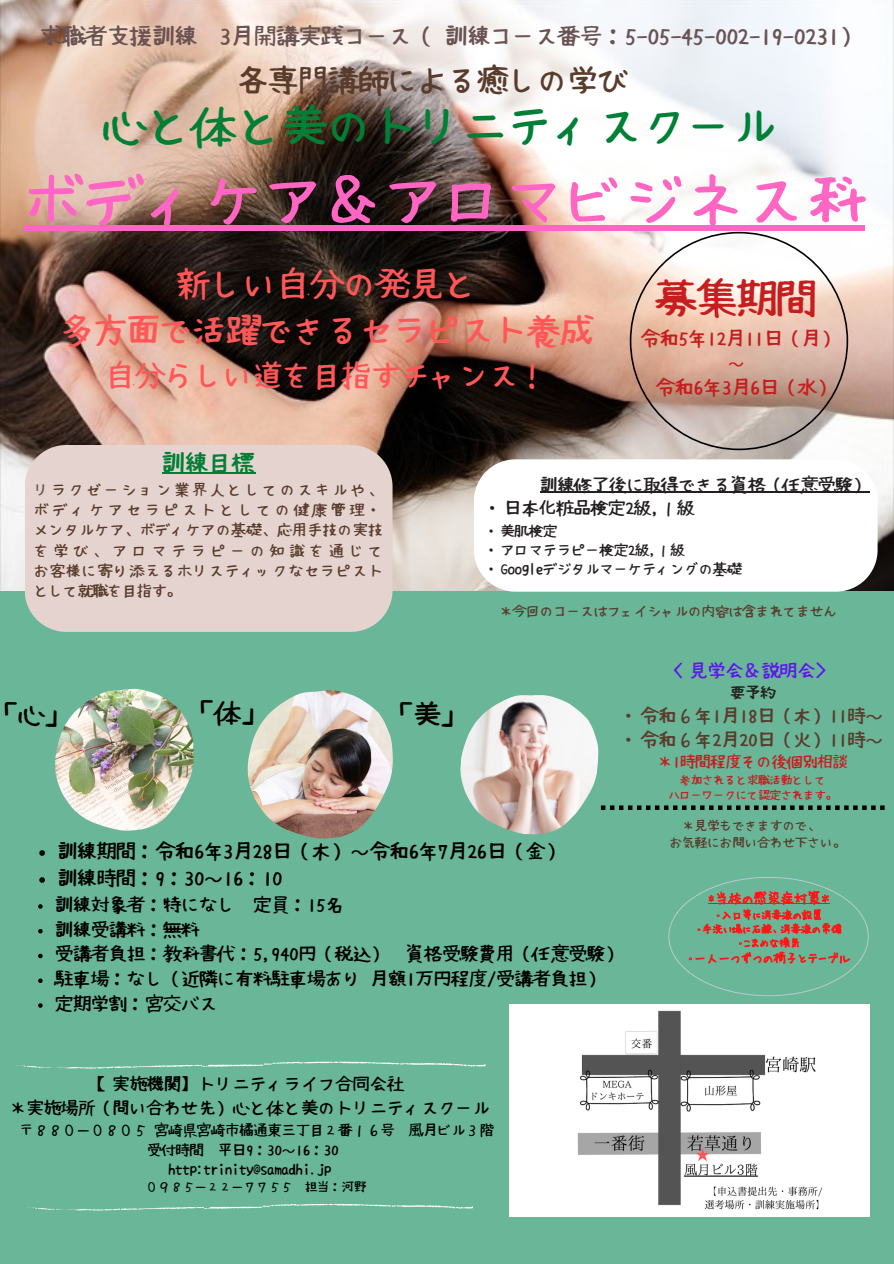
<style>
.page{position:relative;width:894px;height:1264px;background:#fff}
.page>*{position:absolute;margin:0;border:0;box-sizing:border-box;transform-origin:0 0}
.t1{font:60px "Hanazome Font";color:#ff66c4}
.t2{font:45px "Hanazome Font";color:#008037}
.t3{font:40.35px "Hanazome Font";color:#c61e1e}
.t4{font:33.3px "Hanazome Font";color:#ff5757}
.t5{font:30px "Hanazome Font";color:#593c2c}
.t6{font:29.4px "Hanazome Font";color:#ff5757}
.t7{font:27px "Hanazome Font";color:#000}
.t8{font:23.4px "Hanazome Font";color:#008037}
.t9{font:22.5px "Hanazome Font";color:#6a5352}
.t10{font:19.5px "Hanazome Font";color:#000}
.t11{font:18.9px "Hanazome Font";color:#c61e1e}
.t12{font:18px "Hanazome Font";color:#000}
.t13{font:18px "Hanazome Font";color:#593c2c}
.t14{font:18px "Hanazome Font";color:#5e17eb}
.t15{font:17.4px "Hanazome Font";color:#231f20}
.t16{font:17.1px "Hanazome Font";color:#000}
.t17{font:16.65px "Hanazome Font";color:#c61e1e}
.t18{font:15.3px "Hanazome Font";color:#c61e1e}
.t19{font:15.3px "Hanazome Font";color:#231f20}
.t20{font:14.7px/20.2px "Hanazome Font";letter-spacing:.08em;color:#593c2c;text-align:justify}
.t21{font:14.1px "Hanazome Font";color:#000}
.t22{font:14.1px "Hanazome Font";color:#231f20}
.t23{font:13.5px "Hanazome Font";color:#593c2c}
.t24{font:12.6px "Hanazome Font";color:#593c2c}
.t25{font:12.3px "Hanazome Font";color:#000}
.t26{font:11.25px "Hanazome Font";color:#c61e1e}
.s1{color:#6a5352}
</style>
<div class="page">
<div style="left:0;top:0;width:893px;height:1263px;background:#6ab698"></div>
<img style="left:460px;top:695px;width:138px;height:139px">
<img style="left:55px;top:689px;width:138px;height:141px">
<img style="left:0;top:1px;width:893px;height:589px">
<svg style="left:39px;top:850px;width:6px;height:5px"></svg>
<svg style="left:39px;top:877px;width:6px;height:5px"></svg>
<svg style="left:38px;top:904px;width:5px;height:4px"></svg>
<svg style="left:38px;top:929px;width:5px;height:4px"></svg>
<svg style="left:38px;top:953px;width:5px;height:5px"></svg>
<svg style="left:38px;top:978px;width:5px;height:5px"></svg>
<svg style="left:38px;top:1003px;width:5px;height:4px"></svg>
<svg style="left:16px;top:1061px;width:469px;height:8px"></svg>
<svg style="left:27px;top:1203px;width:446px;height:7px"></svg>
<img style="left:248px;top:690px;width:144px;height:148px">
<img style="left:509px;top:1004px;width:360px;height:212px">
<svg style="left:600px;top:805px;width:284px;height:5px"></svg>
<svg style="left:629px;top:232px;width:218px;height:218px;background:#dcc4b8"></svg>
<div style="left:473px;top:459px;width:404px;height:132px;background:#fff"></div>
<div style="left:25px;top:445px;width:367px;height:187px;background:#e4d3ce"></div>
<hr style="left:540px;top:492px;width:329px;height:1px;background:#231f20">
<hr style="left:162px;top:472px;width:93px;height:1px;background:#008037">
<div style="left:25px;top:225px;width:840px;height:5px;background:#ff66c4"></div>
<svg style="left:668px;top:877px;width:200px;height:119px"></svg>
<p class="t9" style="left:40px;top:24px;width:823px">求職者支援訓練　3月開講実践コース（ 訓練コース番号：5-05-45-002-19-0231）</p>
<p class="t5" style="left:238px;top:65px;width:391px">各専門講師による癒しの学び</p>
<p class="t2" style="left:102px;top:103px;width:677px">心と体と美のトリニティスクール</p>
<p class="t1" style="left:25px;top:170px;width:841px">ボディケア＆アロマビジネス科</p>
<p class="t4" style="left:177px;top:267px;width:302px">新しい自分の発見と</p>
<p class="t4" style="left:60px;top:313px;width:535px">多方面で活躍できるセラピスト養成</p>
<p class="t6" style="left:106px;top:361px;width:443px">自分らしい道を目指すチャンス！</p>
<p class="t3" style="left:655px;top:278px;width:163px">募集期間</p>
<p class="t11" style="left:640px;top:329px;width:200px">令和5年12月11日（月）</p>
<p class="t17" style="left:728px;top:355px;width:18px">～</p>
<p class="t11" style="left:655px;top:377px;width:181px">令和6年3月6日（水）</p>
<p class="t8" style="left:162px;top:451px;width:95px">訓練目標</p>
<p class="t20" style="left:34px;top:479px;width:350px"><span class="s1">リ</span>ラクゼーション業界人としてのスキルや、ボディケアセラピストとしての健康管理・メンタルケア、ボディケアの基礎、応用手技の実技を学び、アロマテラピーの知識を通じてお客様に寄り添えるホリスティックなセラピストとして就職を目指す。</p>
<p class="t7" style="left:-9px;top:700px;width:82px">「心」</p>
<p class="t7" style="left:188px;top:699px;width:82px">「体」</p>
<p class="t7" style="left:387px;top:700px;width:82px">「美」</p>
<p class="t15" style="left:540px;top:476px;width:331px">訓練修了後に取得できる資格（任意受験）</p>
<p class="t15" style="left:486px;top:499px;width:210px">・日本化粧品検定2級,１級</p>
<p class="t22" style="left:486px;top:523px;width:72px">・美肌検定</p>
<p class="t22" style="left:486px;top:543px;width:200px">・アロマテラピー検定2級,１級</p>
<p class="t22" style="left:486px;top:562px;width:256px">・Googleデジタルマーケティングの基礎</p>
<p class="t23" style="left:499px;top:604px;width:339px">＊今回のコースはフェイシャルの内容は含まれてません</p>
<p class="t14" style="left:671px;top:661px;width:163px">〈見学会＆説明会〉</p>
<p class="t19" style="left:729px;top:684px;width:47px">要予約</p>
<p class="t13" style="left:622px;top:706px;width:262px">・令和６年1月18日（木）11時～</p>
<p class="t13" style="left:622px;top:730px;width:262px">・令和６年2月20日（火）11時～</p>
<p class="t18" style="left:657px;top:753px;width:192px">＊1時間程度その後個別相談</p>
<p class="t26" style="left:679px;top:774px;width:147px">参加されると求職活動として</p>
<p class="t26" style="left:668px;top:789px;width:170px">ハローワークにて認定されます。</p>
<p class="t10" style="left:58px;top:841px;width:508px">訓練期間：令和6年3月28日（木）～令和6年7月26日（金）</p>
<p class="t10" style="left:58px;top:868px;width:226px">訓練時間：9：30～16：10</p>
<p class="t12" style="left:55px;top:895px;width:308px">訓練対象者：特になし　定員：15名　</p>
<p class="t12" style="left:55px;top:920px;width:145px">訓練受講料：無料</p>
<p class="t12" style="left:55px;top:945px;width:569px">受講者負担：教科書代：5,940円（税込）　資格受験費用（任意受験）</p>
<p class="t12" style="left:55px;top:969px;width:569px">駐車場：なし（近隣に有料駐車場あり 月額1万円程度/受講者負担）　</p>
<p class="t12" style="left:55px;top:994px;width:182px">定期学割：宮交バス　</p>
<p class="t16" style="left:95px;top:1075px;width:310px">【実施機関】トリニティライフ合同会社</p>
<p class="t16" style="left:10px;top:1099px;width:482px">＊実施場所（問い合わせ先）心と体と美のトリニティスクール</p>
<p class="t21" style="left:20px;top:1123px;width:475px">〒８８０－０８０５宮崎県宮崎市橘通東三丁目２番１６号 風月ビル３階</p>
<p class="t21" style="left:147px;top:1142px;width:192px">受付時間 平日9：30～16：30</p>
<p class="t21" style="left:168px;top:1161px;width:164px">http:trinity@samadhi.jp</p>
<p class="t25" style="left:146px;top:1180px;width:222px">０９８５－２２－７７５５　担当：河野</p>
<p class="t24" style="left:682px;top:819px;width:140px">＊見学もできますので、</p>
<p class="t24" style="left:657px;top:836px;width:190px">　お気軽にお問い合わせ下さい。</p>
</div>
